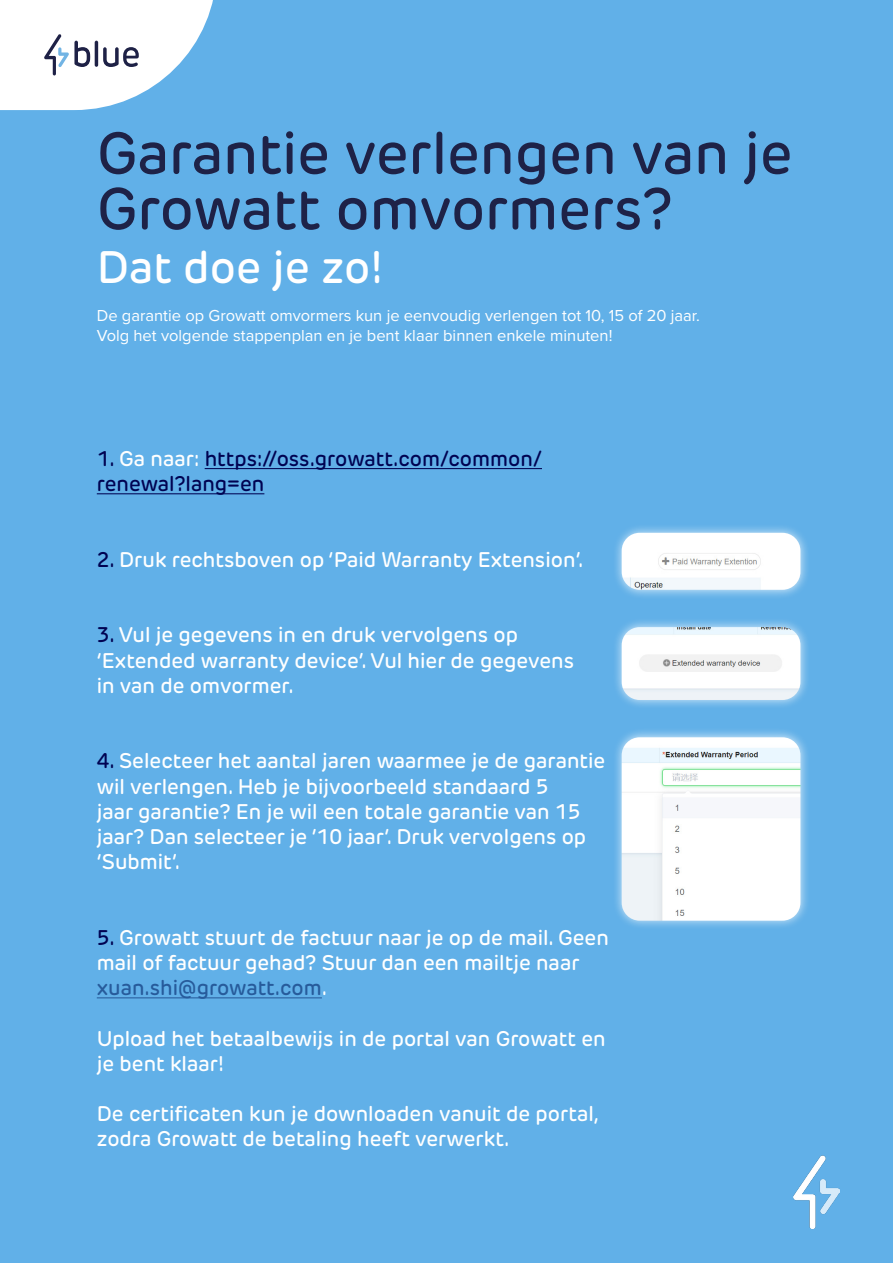
<style>
.page{position:relative;width:893px;height:1263px;background:#61b0e8}
.page>*{position:absolute;margin:0;border:0;box-sizing:border-box;transform-origin:0 0}
.t1{font:500 58.5px/55.5px "New Rubrik";color:#1e2247}
.t2{font:500 45px "New Rubrik";color:#fff}
.t3{font:500 21px/25.2px "New Rubrik";color:#fff}
.t4{font:500 21px/25.2px "New Rubrik";color:#000352}
.t5{font:16.5px/19.8px "Proxima Nova";color:#fff}
.s1{color:#fff}
.s2{color:#000352}
.s3{color:#275b9b}
</style>
<div class="page">
<svg style="left:0;top:0;width:217px;height:495px"></svg>
<hr style="left:95px;top:41px;width:3px;height:26px;background:#1e2146;border-radius:2px">
<svg style="left:103px;top:47px;width:36px;height:20px"></svg>
<svg style="left:44px;top:34px;width:46px;height:41px"></svg>
<img style="left:794px;top:1155px;width:45px;height:73px">
<hr style="left:205px;top:468px;width:337px;height:1px;background:#000352">
<hr style="left:97px;top:493px;width:167px;height:1px;background:#000352">
<hr style="left:97px;top:997px;width:225px;height:1px;background:#275b9b">
<div style="left:612px;top:523px;width:198px;height:76px;background:#fff;opacity:.75"></div>
<img style="left:622px;top:533px;width:178px;height:57px">
<div style="left:612px;top:617px;width:198px;height:93px;background:#fff;opacity:.75"></div>
<img style="left:622px;top:627px;width:178px;height:73px">
<div style="left:612px;top:728px;width:198px;height:202px;background:#fff;opacity:.75"></div>
<img style="left:622px;top:737px;width:178px;height:184px">
<h1 class="t1" style="left:97px;top:125px;width:697px">Garantie verlengen van je<br>Growatt omvormers?</h1>
<h2 class="t2" style="left:97px;top:240px;width:287px">Dat doe je zo!</h2>
<p class="t5" style="left:97px;top:305px;width:604px">De garantie op Growatt omvormers kun je eenvoudig verlengen tot 10, 15 of 20 jaar.<br>Volg het volgende stappenplan en je bent klaar binnen enkele minuten!</p>
<p class="t4" style="left:97px;top:446px;width:447px">1. <span class="s1">Ga naar:</span> https://oss.growatt.com/common/ renewal?lang=en</p>
<p class="t3" style="left:97px;top:547px;width:488px"><span class="s2">2.</span> Druk rechtsboven op ‘Paid Warranty Extension’.</p>
<p class="t3" style="left:97px;top:622px;width:479px"><span class="s2">3.</span> Vul je gegevens in en druk vervolgens op ‘Extended warranty device’. Vul hier de gegevens in van de omvormer.</p>
<p class="t3" style="left:97px;top:748px;width:510px"><span class="s2">4.</span> Selecteer het aantal jaren waarmee je de garantie wil verlengen. Heb je bijvoorbeeld standaard 5<br>jaar garantie? En je wil een totale garantie van 15 jaar? Dan selecteer je ’10 jaar’. Druk vervolgens op ‘Submit’.</p>
<p class="t3" style="left:97px;top:925px;width:514px"><span class="s2">5.</span> Growatt stuurt de factuur naar je op de mail. Geen mail of factuur gehad? Stuur dan een mailtje naar <span class="s3">xuan.shi@growatt.com</span>.</p>
<p class="t3" style="left:97px;top:1026px;width:510px">Upload het betaalbewijs in de portal van Growatt en je bent klaar!</p>
<p class="t3" style="left:97px;top:1101px;width:504px">De certificaten kun je downloaden vanuit de portal, zodra Growatt de betaling heeft verwerkt.</p>
</div>
